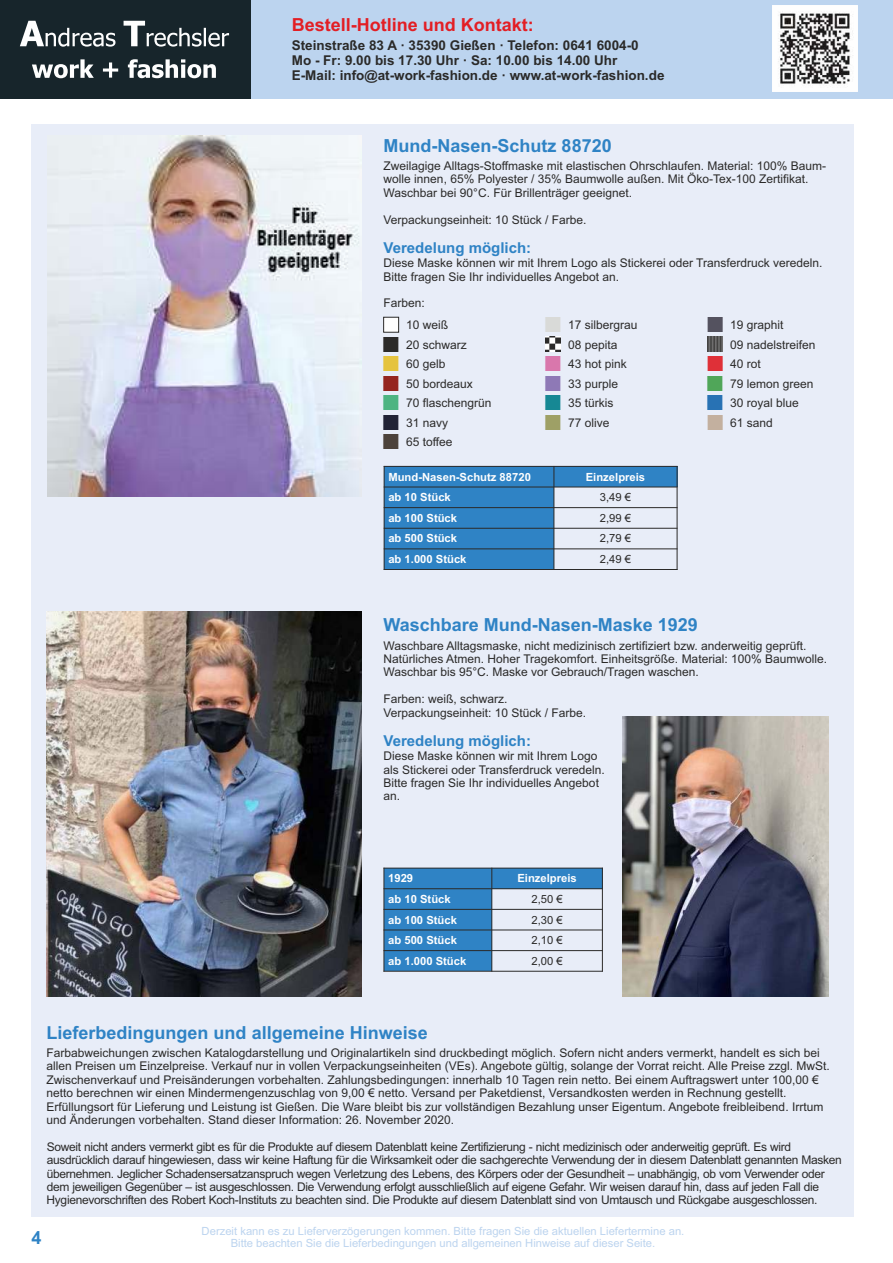
<style>
.page{position:relative;width:893px;height:1263px;background:#fff}
.page>*{position:absolute;margin:0;border:0;box-sizing:border-box;transform-origin:0 0}
.t1{font:700 18px "Arial";color:#2f83c5}
.t2{font:700 18px "Arial";color:#e31e24}
.t3{font:700 15px "Arial";color:#2f83c5}
.t4{font:700 13.5px "Arial";color:#2b2a29}
.t5{font:12px/13.4px "Arial";color:#2b2a29}
.t6{font:12px/13.4px "Arial";letter-spacing:-.03em;color:#2b2a29}
.t7{font:11.25px "Arial";color:#bcd4ef}
.t8{font:700 11.25px "Arial";color:#fefefe}
.t9{font:11.25px "Arial";color:#2b2a29}
</style>
<div class="page">
<div style="left:0;top:0;width:893px;height:99px;background:#bcd4ef"></div>
<div style="left:32px;top:124px;width:822px;height:1092px;background:#e8edf8"></div>
<div style="left:0;top:0;width:251px;height:99px;background:#17252b"></div>
<svg style="left:20px;top:21px;width:209px;height:57px"></svg>
<img style="left:772px;top:6px;width:86px;height:85px">
<img style="left:546px;top:337px;width:15px;height:15px">
<img style="left:708px;top:337px;width:15px;height:15px">
<img style="left:47px;top:136px;width:315px;height:360px">
<div style="left:384px;top:466px;width:170px;height:21px;background:#2f83c5"></div>
<div style="left:554px;top:466px;width:123px;height:21px;background:#2f83c5"></div>
<div style="left:384px;top:487px;width:170px;height:21px;background:#2f83c5"></div>
<div style="left:384px;top:508px;width:170px;height:20px;background:#2f83c5"></div>
<div style="left:384px;top:528px;width:170px;height:21px;background:#2f83c5"></div>
<div style="left:384px;top:549px;width:170px;height:20px;background:#2f83c5"></div>
<hr style="left:384px;top:466px;width:1px;height:104px;background:#2b2a29">
<hr style="left:553px;top:466px;width:1px;height:104px;background:#2b2a29">
<hr style="left:677px;top:466px;width:1px;height:104px;background:#2b2a29">
<hr style="left:384px;top:569px;width:293px;height:1px;background:#2b2a29">
<hr style="left:384px;top:548px;width:293px;height:1px;background:#2b2a29">
<hr style="left:384px;top:528px;width:293px;height:1px;background:#2b2a29">
<hr style="left:384px;top:507px;width:293px;height:1px;background:#2b2a29">
<hr style="left:384px;top:487px;width:293px;height:1px;background:#2b2a29">
<hr style="left:384px;top:466px;width:293px;height:1px;background:#2b2a29">
<div style="left:384px;top:868px;width:108px;height:21px;background:#2f83c5"></div>
<div style="left:492px;top:868px;width:110px;height:21px;background:#2f83c5"></div>
<div style="left:384px;top:889px;width:108px;height:20px;background:#2f83c5"></div>
<div style="left:384px;top:909px;width:108px;height:21px;background:#2f83c5"></div>
<div style="left:384px;top:930px;width:108px;height:20px;background:#2f83c5"></div>
<div style="left:384px;top:950px;width:108px;height:21px;background:#2f83c5"></div>
<hr style="left:383px;top:868px;width:1px;height:104px;background:#2b2a29">
<hr style="left:491px;top:868px;width:1px;height:104px;background:#2b2a29">
<hr style="left:602px;top:868px;width:1px;height:104px;background:#2b2a29">
<hr style="left:383px;top:971px;width:220px;height:1px;background:#2b2a29">
<hr style="left:383px;top:950px;width:220px;height:1px;background:#2b2a29">
<hr style="left:383px;top:929px;width:220px;height:1px;background:#2b2a29">
<hr style="left:383px;top:909px;width:220px;height:1px;background:#2b2a29">
<hr style="left:383px;top:888px;width:220px;height:1px;background:#2b2a29">
<hr style="left:383px;top:868px;width:220px;height:1px;background:#2b2a29">
<img style="left:47px;top:612px;width:315px;height:384px">
<img style="left:622px;top:716px;width:206px;height:280px">
<p class="t2" style="left:292px;top:18px;width:244px">Bestell-Hotline und Kontakt:</p>
<p class="t4" style="left:292px;top:55px;width:327px">Mo - Fr: 9.00 bis 17.30 Uhr · Sa: 10.00 bis 14.00 Uhr</p>
<p class="t4" style="left:292px;top:40px;width:348px">Steinstraße 83 A · 35390 Gießen · Telefon: 0641 6004-0</p>
<p class="t4" style="left:292px;top:70px;width:374px">E-Mail: info@at-work-fashion.de · www.at-work-fashion.de</p>
<p class="t1" style="left:384px;top:139px;width:230px">Mund-Nasen-Schutz 88720</p>
<p class="t5" style="left:384px;top:160px;width:444px">Zweilagige Alltags-Stoffmaske mit elastischen Ohrschlaufen. Material: 100% Baum&shy;wolle innen, 65% Polyester / 35% Baumwolle außen. Mit Öko-Tex-100 Zertifikat.<br>Waschbar bei 90°C. Für Brillenträger geeignet.</p>
<p class="t5" style="left:384px;top:214px;width:204px">Verpackungseinheit: 10 Stück / Farbe.</p>
<p class="t3" style="left:384px;top:242px;width:149px">Veredelung möglich:</p>
<p class="t5" style="left:384px;top:257px;width:440px">Diese Maske können wir mit Ihrem Logo als Stickerei oder Transferdruck veredeln.</p>
<p class="t5" style="left:384px;top:298px;width:43px">Farben:</p>
<p class="t5" style="left:384px;top:271px;width:237px">Bitte fragen Sie Ihr individuelles Angebot an.</p>
<p class="t5" style="left:406px;top:319px;width:44px">10 weiß</p>
<p class="t5" style="left:568px;top:319px;width:71px">17 silbergrau</p>
<p class="t5" style="left:730px;top:319px;width:55px">19 graphit</p>
<p class="t5" style="left:406px;top:339px;width:62px">20 schwarz</p>
<p class="t5" style="left:568px;top:339px;width:51px">08 pepita</p>
<p class="t5" style="left:730px;top:339px;width:87px">09 nadelstreifen</p>
<p class="t5" style="left:406px;top:358px;width:41px">60 gelb</p>
<p class="t5" style="left:568px;top:358px;width:60px">43 hot pink</p>
<p class="t5" style="left:730px;top:358px;width:32px">40 rot</p>
<p class="t5" style="left:406px;top:397px;width:87px">70 flaschengrün</p>
<p class="t5" style="left:568px;top:397px;width:47px">35 türkis</p>
<p class="t5" style="left:730px;top:397px;width:70px">30 royal blue</p>
<p class="t5" style="left:406px;top:378px;width:68px">50 bordeaux</p>
<p class="t5" style="left:568px;top:378px;width:52px">33 purple</p>
<p class="t5" style="left:730px;top:378px;width:85px">79 lemon green</p>
<p class="t5" style="left:406px;top:417px;width:44px">31 navy</p>
<p class="t5" style="left:568px;top:417px;width:43px">77 olive</p>
<p class="t5" style="left:730px;top:417px;width:44px">61 sand</p>
<p class="t5" style="left:406px;top:436px;width:48px">65 toffee</p>
<p class="t8" style="left:388px;top:472px;width:144px">Mund-Nasen-Schutz 88720</p>
<p class="t8" style="left:586px;top:472px;width:61px">Einzelpreis</p>
<p class="t8" style="left:388px;top:493px;width:64px">ab 10 Stück</p>
<p class="t9" style="left:600px;top:493px;width:33px">3,49 €</p>
<p class="t8" style="left:388px;top:514px;width:70px">ab 100 Stück</p>
<p class="t9" style="left:600px;top:514px;width:33px">2,99 €</p>
<p class="t8" style="left:388px;top:534px;width:70px">ab 500 Stück</p>
<p class="t9" style="left:600px;top:534px;width:33px">2,79 €</p>
<p class="t8" style="left:388px;top:555px;width:80px">ab 1.000 Stück</p>
<p class="t9" style="left:600px;top:555px;width:33px">2,49 €</p>
<p class="t1" style="left:383px;top:618px;width:316px">Waschbare Mund-Nasen-Maske 1929</p>
<p class="t5" style="left:383px;top:640px;width:445px">Waschbare Alltagsmaske, nicht medizinisch zertifiziert bzw. anderweitig geprüft.<br>Natürliches Atmen. Hoher Tragekomfort. Einheitsgröße. Material: 100% Baumwolle.<br>Waschbar bis 95°C. Maske vor Gebrauch/Tragen waschen.</p>
<p class="t5" style="left:383px;top:693px;width:126px">Farben: weiß, schwarz.</p>
<p class="t5" style="left:383px;top:707px;width:204px">Verpackungseinheit: 10 Stück / Farbe.</p>
<p class="t3" style="left:383px;top:735px;width:149px">Veredelung möglich:</p>
<p class="t5" style="left:383px;top:750px;width:216px">Diese Maske können wir mit Ihrem Logo</p>
<p class="t5" style="left:383px;top:777px;width:217px">Bitte fragen Sie Ihr individuelles Angebot an.</p>
<p class="t5" style="left:383px;top:764px;width:223px">als Stickerei oder Transferdruck veredeln.</p>
<p class="t8" style="left:388px;top:874px;width:27px">1929</p>
<p class="t8" style="left:517px;top:874px;width:61px">Einzelpreis</p>
<p class="t8" style="left:388px;top:895px;width:64px">ab 10 Stück</p>
<p class="t9" style="left:531px;top:895px;width:33px">2,50 €</p>
<p class="t8" style="left:388px;top:915px;width:70px">ab 100 Stück</p>
<p class="t9" style="left:531px;top:915px;width:33px">2,30 €</p>
<p class="t8" style="left:388px;top:936px;width:70px">ab 500 Stück</p>
<p class="t9" style="left:531px;top:936px;width:33px">2,10 €</p>
<p class="t8" style="left:388px;top:957px;width:80px">ab 1.000 Stück</p>
<p class="t9" style="left:531px;top:957px;width:33px">2,00 €</p>
<p class="t1" style="left:47px;top:1026px;width:383px">Lieferbedingungen und allgemeine Hinweise</p>
<p class="t5" style="left:47px;top:1047px;width:785px">Farbabweichungen zwischen Katalogdarstellung und Originalartikeln sind druckbedingt möglich. Sofern nicht anders vermerkt, handelt es sich bei allen Preisen um Einzelpreise. Verkauf nur in vollen Verpackungseinheiten (VEs). Angebote gültig, solange der Vorrat reicht. Alle Preise zzgl. MwSt.<br>Zwischenverkauf und Preisänderungen vorbehalten. Zahlungsbedingungen: innerhalb 10 Tagen rein netto. Bei einem Auftragswert unter 100,00 € netto berechnen wir einen Mindermengenzuschlag von 9,00 € netto. Versand per Paketdienst, Versandkosten werden in Rechnung gestellt.<br>Erfüllungsort für Lieferung und Leistung ist Gießen. Die Ware bleibt bis zur vollständigen Bezahlung unser Eigentum. Angebote freibleibend. Irrtum und Änderungen vorbehalten. Stand dieser Information: 26. November 2020.</p>
<p class="t6" style="left:47px;top:1141px;width:797px">Soweit nicht anders vermerkt gibt es für die Produkte auf diesem Datenblatt keine Zertifizierung - nicht medizinisch oder anderweitig geprüft. Es wird ausdrücklich darauf hingewiesen, dass wir keine Haftung für die Wirksamkeit oder die sachgerechte Verwendung der in diesem Datenblatt genannten Masken übernehmen. Jeglicher Schadensersatzanspruch wegen Verletzung des Lebens, des Körpers oder der Gesundheit – unabhängig, ob vom Verwender oder dem jeweiligen Gegenüber – ist ausgeschlossen. Die Verwendung erfolgt ausschließlich auf eigene Gefahr. Wir weisen darauf hin, dass auf jeden Fall die Hygienevorschriften des Robert Koch-Instituts zu beachten sind. Die Produkte auf diesem Datenblatt sind von Umtausch und Rückgabe ausgeschlossen.</p>
<p class="t1" style="left:31px;top:1231px;width:12px">4</p>
<p class="t7" style="left:202px;top:1226px;width:484px">Derzeit kann es zu Lieferverzögerungen kommen. Bitte fragen Sie die aktuellen Liefertermine an.</p>
<p class="t7" style="left:231px;top:1239px;width:426px">Bitte beachten Sie die Lieferbedingungen und allgemeinen Hinweise auf dieser Seite.</p>
</div>
